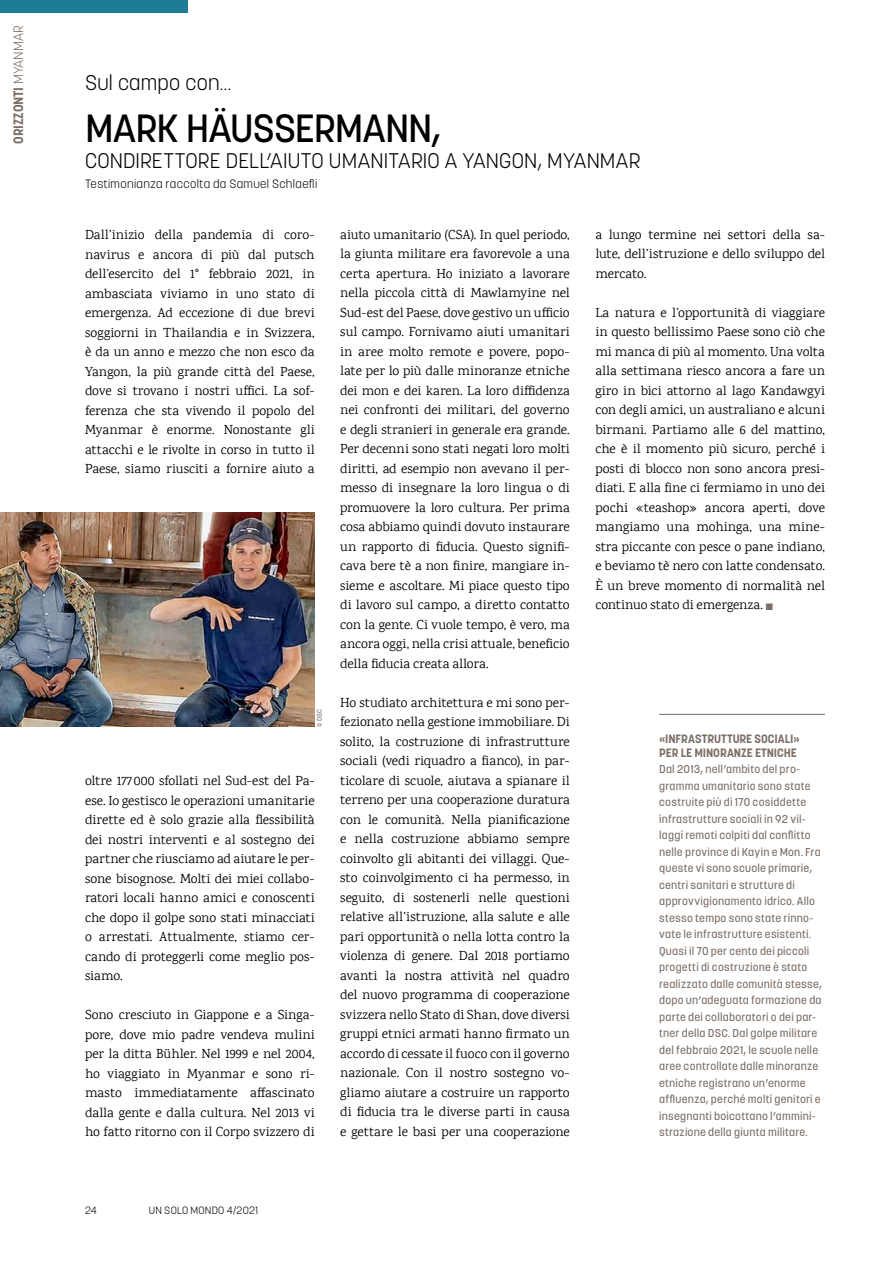
<style>
.page{position:relative;width:893px;height:1263px;background:#fff}
.page>*{position:absolute;margin:0;border:0;box-sizing:border-box;transform-origin:0 0}
.t1{font:500 39px "Korolev";letter-spacing:-.025em;color:#000}
.t2{font:300 21px "Korolev";letter-spacing:.005em;color:#000}
.t3{font:13.5px/19.5px "Karma";color:#000;text-align:justify}
.t4{font:700 13.5px "Korolev";letter-spacing:-.005em;color:#7c6f66}
.t5{font:700 12px/13.5px "Korolev";color:#7c6f66}
.t6{font:300 12px "Korolev";letter-spacing:.03em;color:#000}
.t7{font:500 11.25px/16.5px "Korolev";letter-spacing:.02em;color:#7c6f66}
.t8{font:300 10.5px "Korolev";letter-spacing:.02em;color:#000}
.t9{font:500 6.75px "Korolev";color:#7c6f66}
.s1{font-weight:300}
.s2{color:#7c6f66}
</style>
<div class="page">
<img style="left:0;top:512px;width:315px;height:215px">
<hr style="left:659px;top:714px;width:166px;height:1px;background:#7c6f66">
<div style="left:0;top:0;width:188px;height:13px;background:#1e7d96"></div>
<p class="t4" style="left:10px;top:144px;width:120px;rotate:-90deg">ORIZZONTI <span class="s1">MYANMAR</span></p>
<h2 class="t2" style="left:85px;top:69px;width:148px">Sul campo con…</h2>
<h1 class="t1" style="left:85px;top:103px;width:357px">MARK HÄUSSERMANN,</h1>
<h2 class="t2" style="left:85px;top:148px;width:557px">CONDIRETTORE DELL’AIUTO UMANITARIO A YANGON, MYANMAR</h2>
<p class="t6" style="left:85px;top:176px;width:234px">Testimonianza raccolta da Samuel Schlaefli</p>
<p class="t3" style="left:85px;top:225px;width:231px">Dall’inizio della pandemia di coro&shy;navirus e ancora di più dal putsch dell’esercito del 1° febbraio 2021, in ambasciata viviamo in uno stato di emergenza. Ad eccezione di due brevi soggiorni in Thailandia e in Svizzera, è da un anno e mezzo che non esco da Yangon, la più grande città del Paese, dove si trovano i nostri uffici. La sof&shy;ferenza che sta vivendo il popolo del Myanmar è enorme. Nonostante gli attacchi e le rivolte in corso in tutto il Paese, siamo riusciti a fornire aiuto a</p>
<p class="t9" style="left:315px;top:727px;width:19px;rotate:-90deg">© DSC</p>
<p class="t3" style="left:85px;top:771px;width:231px">oltre 177000 sfollati nel Sud-est del Pa&shy;ese. Io gestisco le operazioni umanitarie dirette ed è solo grazie alla flessibilità dei nostri interventi e al sostegno dei partner che riusciamo ad aiutare le per&shy;sone bisognose. Molti dei miei collabo&shy;ratori locali hanno amici e conoscenti che dopo il golpe sono stati minacciati o arrestati. Attualmente, stiamo cer&shy;cando di proteggerli come meglio pos&shy;siamo.</p>
<p class="t3" style="left:85px;top:1005px;width:231px">Sono cresciuto in Giappone e a Singa&shy;pore, dove mio padre vendeva mulini per la ditta Bühler. Nel 1999 e nel 2004, ho viaggiato in Myanmar e sono ri&shy;masto immediatamente affascinato dalla gente e dalla cultura. Nel 2013 vi ho fatto ritorno con il Corpo svizzero di</p>
<p class="t3" style="left:340px;top:225px;width:231px">aiuto umanitario (CSA). In quel periodo, la giunta militare era favorevole a una certa apertura. Ho iniziato a lavorare nella piccola città di Mawlamyine nel Sud-est del Paese, dove gestivo un ufficio sul campo. Fornivamo aiuti umanitari in aree molto remote e povere, popo&shy;late per lo più dalle minoranze etniche dei mon e dei karen. La loro diffidenza nei confronti dei militari, del governo e degli stranieri in generale era grande.<br>Per decenni sono stati negati loro molti diritti, ad esempio non avevano il per&shy;messo di insegnare la loro lingua o di promuovere la loro cultura. Per prima cosa abbiamo quindi dovuto instaurare un rapporto di fiducia. Questo signifi&shy;cava bere tè a non finire, mangiare in&shy;sieme e ascoltare. Mi piace questo tipo di lavoro sul campo, a diretto contatto con la gente. Ci vuole tempo, è vero, ma ancora oggi, nella crisi attuale, beneficio della fiducia creata allora.</p>
<p class="t3" style="left:340px;top:692px;width:231px">Ho studiato architettura e mi sono per&shy;fezionato nella gestione immobiliare. Di solito, la costruzione di infrastrutture sociali (vedi riquadro a fianco), in par&shy;ticolare di scuole, aiutava a spianare il terreno per una cooperazione duratura con le comunità. Nella pianificazione e nella costruzione abbiamo sempre coinvolto gli abitanti dei villaggi. Que&shy;sto coinvolgimento ci ha permesso, in seguito, di sostenerli nelle questioni relative all’istruzione, alla salute e alle pari opportunità o nella lotta contro la violenza di genere. Dal 2018 portiamo avanti la nostra attività nel quadro del nuovo programma di cooperazione svizzera nello Stato di Shan, dove diversi gruppi etnici armati hanno firmato un accordo di cessate il fuoco con il governo nazionale. Con il nostro sostegno vo&shy;gliamo aiutare a costruire un rapporto di fiducia tra le diverse parti in causa e gettare le basi per una cooperazione</p>
<p class="t3" style="left:595px;top:224px;width:231px">a lungo termine nei settori della sa&shy;lute, dell’istruzione e dello sviluppo del mercato.</p>
<p class="t3" style="left:595px;top:302px;width:231px">La natura e l’opportunità di viaggiare in questo bellissimo Paese sono ciò che mi manca di più al momento. Una volta alla settimana riesco ancora a fare un giro in bici attorno al lago Kandawgyi con degli amici, un australiano e alcuni birmani. Partiamo alle 6 del mattino, che è il momento più sicuro, perché i posti di blocco non sono ancora presi&shy;diati. E alla fine ci fermiamo in uno dei pochi «teashop» ancora aperti, dove mangiamo una mohinga, una mine&shy;stra piccante con pesce o pane indiano, e beviamo tè nero con latte condensato.<br>È un breve momento di normalità nel continuo stato di emergenza. <span class="s2">■</span></p>
<p class="t5" style="left:659px;top:732px;width:142px">«INFRASTRUTTURE SOCIALI»<br>PER LE MINORANZE ETNICHE</p>
<p class="t7" style="left:659px;top:761px;width:164px">Dal 2013, nell’ambito del pro&shy;gramma umanitario sono state costruite più di 170 cosiddette infrastrutture sociali in 92 vil&shy;laggi remoti colpiti dal conflitto nelle province di Kayin e Mon. Fra queste vi sono scuole primarie, centri sanitari e strutture di approvvigionamento idrico. Allo stesso tempo sono state rinno&shy;vate le infrastrutture esistenti.<br>Quasi il 70 per cento dei piccoli progetti di costruzione è stato realizzato dalle comunità stesse, dopo un’adeguata formazione da parte dei collaboratori o dei par&shy;tner della DSC. Dal golpe militare del febbraio 2021, le scuole nelle aree controllate dalle minoranze etniche registrano un’enorme affluenza, perché molti genitori e insegnanti boicottano l’ammini&shy;strazione della giunta militare.</p>
<p class="t8" style="left:85px;top:1204px;width:13px">24</p>
<p class="t8" style="left:149px;top:1204px;width:111px">UN SOLO MONDO 4/2021</p>
</div>
